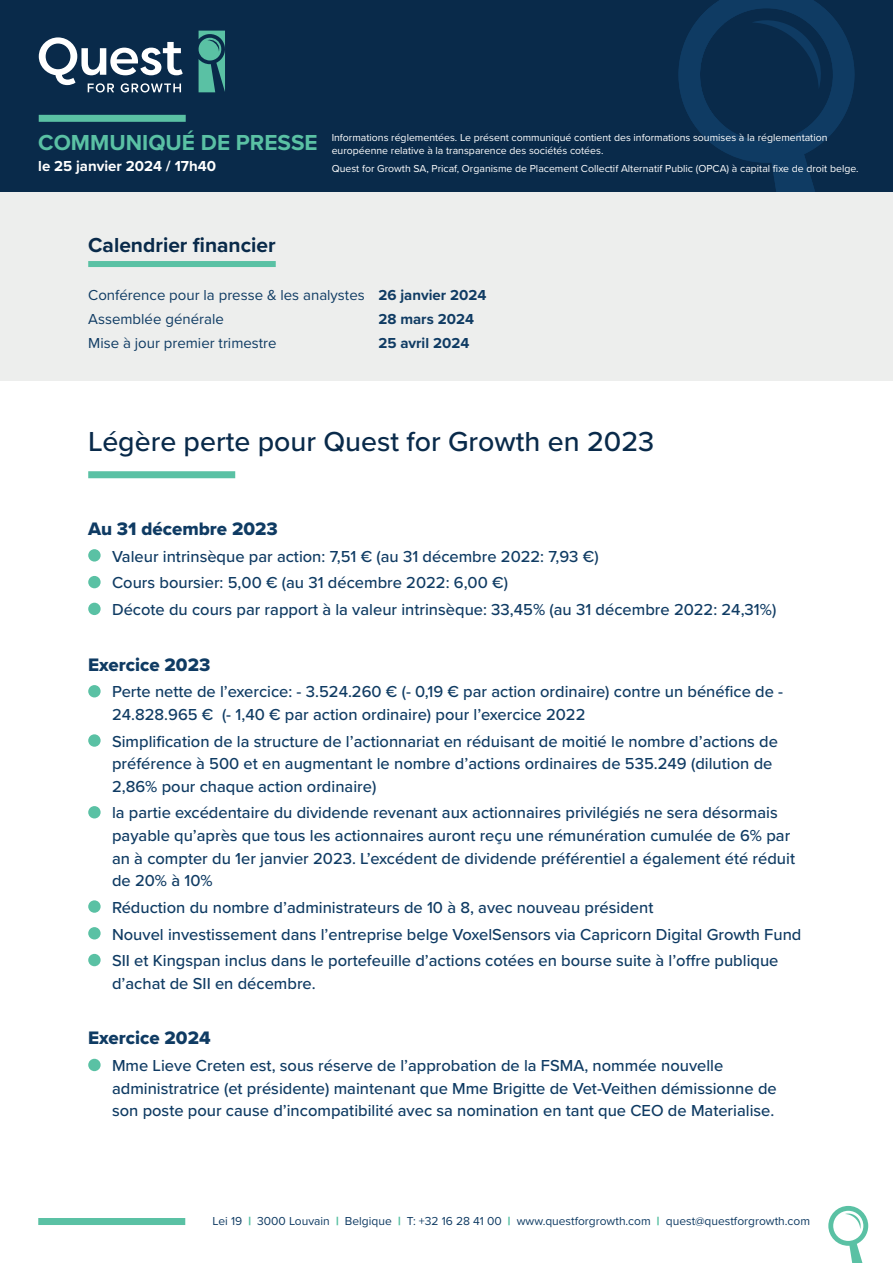
<style>
.page{position:relative;width:893px;height:1263px;background:#fff}
.page>*{position:absolute;margin:0;border:0;box-sizing:border-box;transform-origin:0 0}
.t1{font:500 28.5px "Proxima Nova";color:#092a4a}
.t2{font:700 22.5px "Proxima Nova";color:#5ac1a4}
.t3{font:700 21px "Proxima Nova";color:#092a4a}
.t4{font:18.75px "Proxima Nova Extrabld";color:#0f3b63}
.t5{font:500 16.5px/22.5px "Proxima Nova";color:#0f3b63}
.t6{font:15px/23.9px "Proxima Nova";color:#0f3b63}
.t7{font:700 15px "Proxima Nova";color:#0f3b63}
.t8{font:700 15px "Proxima Nova";color:#fff}
.t9{font:12px "Proxima Nova";color:#0f3b63}
.t10{font:10.5px/12.6px "Proxima Nova";color:#fff}
.s1{font-weight:700}
.s2{font-weight:900;color:#5ac1a4}
</style>
<div class="page">
<div style="left:0;top:191px;width:893px;height:190px;background:#edeeed"></div>
<div style="left:0;top:0;width:893px;height:191px;background:#092a4a"></div>
<svg style="left:678px;top:0;width:177px;height:191px"></svg>
<svg style="left:39px;top:37px;width:144px;height:55px"></svg>
<svg style="left:198px;top:31px;width:27px;height:61px"></svg>
<div style="left:39px;top:115px;width:147px;height:7px;background:#5ac1a4"></div>
<div style="left:88px;top:471px;width:147px;height:7px;background:#5ac1a4"></div>
<div style="left:88px;top:549px;width:13px;height:12px;background:#5ac1a4;border-radius:50%"></div>
<div style="left:88px;top:576px;width:13px;height:12px;background:#5ac1a4;border-radius:50%"></div>
<div style="left:88px;top:603px;width:13px;height:12px;background:#5ac1a4;border-radius:50%"></div>
<div style="left:88px;top:685px;width:13px;height:12px;background:#5ac1a4;border-radius:50%"></div>
<div style="left:88px;top:734px;width:13px;height:13px;background:#5ac1a4;border-radius:50%"></div>
<div style="left:88px;top:806px;width:13px;height:12px;background:#5ac1a4;border-radius:50%"></div>
<div style="left:88px;top:900px;width:13px;height:13px;background:#5ac1a4;border-radius:50%"></div>
<div style="left:88px;top:927px;width:13px;height:12px;background:#5ac1a4;border-radius:50%"></div>
<div style="left:88px;top:954px;width:13px;height:12px;background:#5ac1a4;border-radius:50%"></div>
<div style="left:88px;top:1059px;width:13px;height:12px;background:#5ac1a4;border-radius:50%"></div>
<div style="left:38px;top:1218px;width:147px;height:7px;background:#5ac1a4"></div>
<svg style="left:828px;top:1206px;width:40px;height:57px"></svg>
<div style="left:88px;top:261px;width:188px;height:6px;background:#5ac1a4"></div>
<h2 class="t2" style="left:38px;top:125px;width:281px">COMMUNIQUÉ DE PRESSE</h2>
<p class="t8" style="left:38px;top:155px;width:179px">le 25 janvier 2024 / 17h40</p>
<p class="t10" style="left:332px;top:131px;width:497px">Informations réglementées. Le présent communiqué contient des informations soumises à la réglementation européenne relative à la transparence des sociétés cotées.</p>
<p class="t10" style="left:332px;top:162px;width:528px">Quest for Growth SA, Pricaf, Organisme de Placement Collectif Alternatif Public (OPCA) à capital fixe de droit belge.</p>
<p class="t3" style="left:88px;top:229px;width:189px">Calendrier financier</p>
<p class="t6" style="left:88px;top:282px;width:400px">Conférence pour la presse &amp; les analystes <span class="s1">26 janvier 2024<br></span>Assemblée générale</p>
<p class="t7" style="left:378px;top:308px;width:97px">28 mars 2024</p>
<p class="t6" style="left:88px;top:330px;width:190px">Mise à jour premier trimestre</p>
<p class="t7" style="left:378px;top:331px;width:92px">25 avril 2024</p>
<h1 class="t1" style="left:88px;top:420px;width:568px">Légère perte pour Quest for Growth en 2023</h1>
<p class="t4" style="left:88px;top:515px;width:191px">Au 31 décembre 2023</p>
<p class="t5" style="left:112px;top:542px;width:666px;line-height:26.7px">Valeur intrinsèque par action: 7,51 € (au 31 décembre 2022: 7,93 €)<br>Cours boursier: 5,00 € (au 31 décembre 2022: 6,00 €)<br>Décote du cours par rapport à la valeur intrinsèque: 33,45% (au 31 décembre 2022: 24,31%)</p>
<p class="t4" style="left:88px;top:650px;width:124px">Exercice 2023</p>
<p class="t5" style="left:112px;top:680px;width:673px">Perte nette de l’exercice: - 3.524.260 € (- 0,19 € par action ordinaire) contre un bénéfice de -<br>24.828.965 € (- 1,40 € par action ordinaire) pour l’exercice 2022</p>
<p class="t5" style="left:112px;top:729px;width:667px">Simplification de la structure de l’actionnariat en réduisant de moitié le nombre d’actions de préférence à 500 et en augmentant le nombre d’actions ordinaires de 535.249 (dilution de<br>2,86% pour chaque action ordinaire)</p>
<p class="t5" style="left:112px;top:801px;width:684px">la partie excédentaire du dividende revenant aux actionnaires privilégiés ne sera désormais payable qu’après que tous les actionnaires auront reçu une rémunération cumulée de 6% par an à compter du 1er janvier 2023. L’excédent de dividende préférentiel a également été réduit de 20% à 10%</p>
<p class="t5" style="left:112px;top:893px;width:691px;line-height:26.7px">Réduction du nombre d’administrateurs de 10 à 8, avec nouveau président<br>Nouvel investissement dans l’entreprise belge VoxelSensors via Capricorn Digital Growth Fund<br>SII et Kingspan inclus dans le portefeuille d’actions cotées en bourse suite à l’offre publique</p>
<p class="t5" style="left:112px;top:971px;width:205px">d’achat de SII en décembre.</p>
<p class="t4" style="left:88px;top:1024px;width:124px">Exercice 2024</p>
<p class="t5" style="left:112px;top:1054px;width:666px">Mme Lieve Creten est, sous réserve de l’approbation de la FSMA, nommée nouvelle administratrice (et présidente) maintenant que Mme Brigitte de Vet-Veithen démissionne de son poste pour cause d’incompatibilité avec sa nomination en tant que CEO de Materialise.</p>
<p class="t9" style="left:213px;top:1211px;width:599px">Lei 19 <span class="s2">|</span> 3000 Louvain <span class="s2">|</span> Belgique <span class="s2">|</span> T: +32 16 28 41 00 <span class="s2">|</span> www.questforgrowth.com <span class="s2">|</span> quest@questforgrowth.com</p>
</div>
